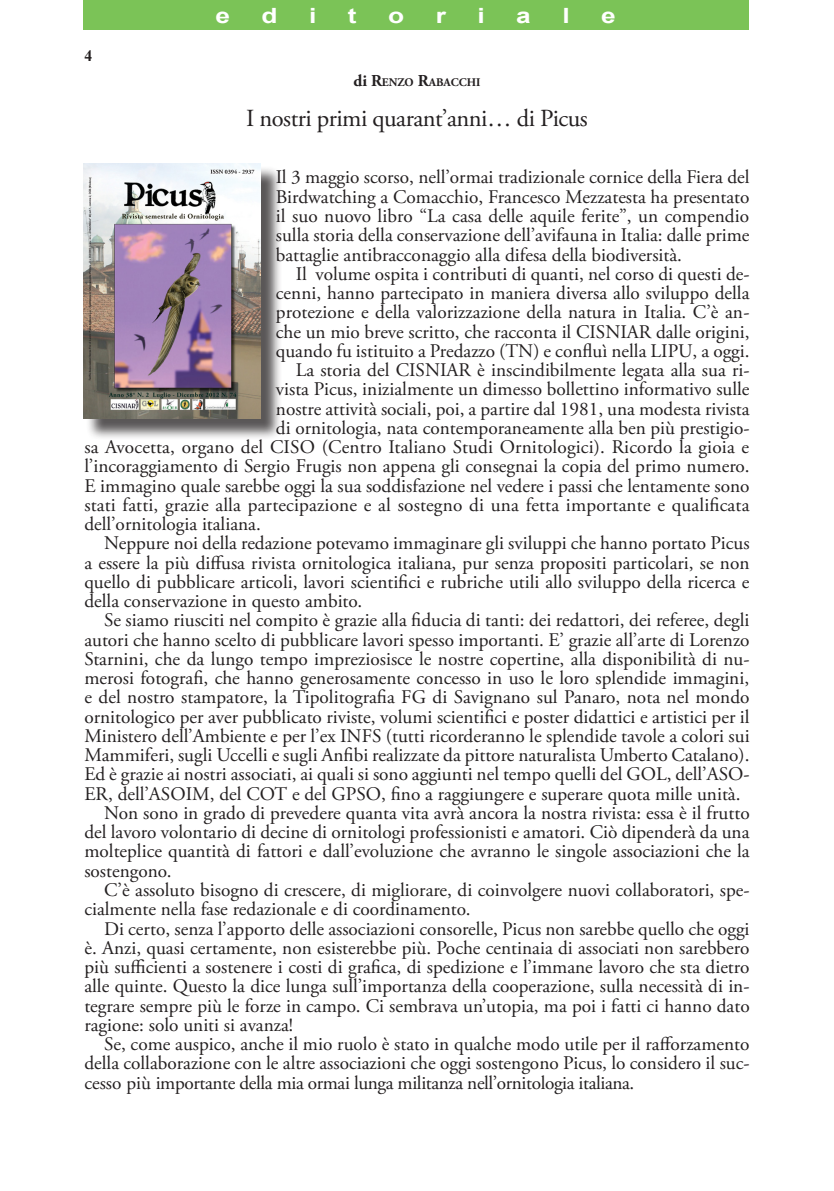
<style>
.page{position:relative;width:834px;height:1191px;background:#fff}
.page>*{position:absolute;margin:0;border:0;box-sizing:border-box;transform-origin:0 0}
.Testo_paragrafo{font:24.5px "Adobe Garamond Pro";letter-spacing:-.02em;color:#231f20}
.notiziario{font:700 21px "Arial";color:#fff;scale:1.25 1}
.Testo_paragrafo-2{font:19.25px/19.2px "Adobe Garamond Pro";color:#231f20;text-align:justify}
.t1{font:700 15.75px "Times New Roman";color:#231f20}
.Testo_paragrafo-3{font:700 11.72px "Adobe Garamond Pro";color:#231f20}
.s1{font-size:16.62px}
</style>
<div class="page">
<div style="left:83px;top:0;width:665px;height:30px;background:#7bc357"></div>
<div style="left:86px;top:166px;width:197px;height:274px;background:#231f20;opacity:.75"></div>
<img style="left:83px;top:163px;width:178px;height:255px">
<p class="t1" style="left:84px;top:44px;width:9px">4</p>
<p class="notiziario" style="left:208px;top:3px;width:14px">d</p>
<p class="notiziario" style="left:271px;top:3px;width:7px">i</p>
<p class="notiziario" style="left:309px;top:2px;width:22px">i t</p>
<p class="notiziario" style="left:381px;top:3px;width:14px">o</p>
<p class="notiziario" style="left:435px;top:2px;width:17px">rr</p>
<p class="notiziario" style="left:502px;top:2px;width:24px">ia</p>
<p class="notiziario" style="left:557px;top:3px;width:13px">a</p>
<p class="notiziario" style="left:601px;top:2px;width:21px">el</p>
<p class="notiziario" style="left:215px;top:1px;width:13px">e</p>
<p class="notiziario" style="left:261px;top:1px;width:14px">d</p>
<p class="notiziario" style="left:348px;top:1px;width:8px">t</p>
<p class="notiziario" style="left:388px;top:1px;width:14px">o</p>
<p class="notiziario" style="left:477px;top:1px;width:7px">i</p>
<p class="notiziario" style="left:562px;top:1px;width:7px">l</p>
<p class="Testo_paragrafo-3" style="left:353px;top:76px;width:129px"><span class="s1">di</span> <span class="s1">R</span>ENZO <span class="s1">R</span>ABACCHI</p>
<p class="Testo_paragrafo" style="left:246px;top:103px;width:343px">I nostri primi quarant’anni… di Picus</p>
<p class="Testo_paragrafo-2" style="left:276px;top:168px;width:475px">Il 3 maggio scorso, nell’ormai tradizionale cornice della Fiera del Birdwatching a Comacchio, Francesco Mezzatesta ha presentato il suo nuovo libro “La casa delle aquile ferite”, un compendio sulla storia della conservazione dell’avifauna in Italia: dalle prime battaglie antibracconaggio alla difesa della biodiversità.</p>
<p class="Testo_paragrafo-2" style="left:276px;top:265px;width:475px;text-indent:20px">Il volume ospita i contributi di quanti, nel corso di questi de&shy;cenni, hanno partecipato in maniera diversa allo sviluppo della protezione e della valorizzazione della natura in Italia. C’è an&shy;che un mio breve scritto, che racconta il CISNIAR dalle origini, quando fu istituito a Predazzo (TN) e confluì nella LIPU, a oggi.</p>
<p class="Testo_paragrafo-2" style="left:296px;top:361px;width:455px">La storia del CISNIAR è inscindibilmente legata alla sua ri-</p>
<p class="Testo_paragrafo-2" style="left:276px;top:380px;width:475px">vista Picus, inizialmente un dimesso bollettino informativo sulle</p>
<p class="Testo_paragrafo-2" style="left:276px;top:399px;width:475px">nostre attività sociali, poi, a partire dal 1981, una modesta rivista</p>
<p class="Testo_paragrafo-2" style="left:276px;top:419px;width:475px">di ornitologia, nata contemporaneamente alla ben più prestigio-</p>
<p class="Testo_paragrafo-2" style="left:84px;top:438px;width:666px">sa Avocetta, organo del CISO (Centro Italiano Studi Ornitologici). Ricordo la gioia e</p>
<p class="Testo_paragrafo-2" style="left:84px;top:457px;width:666px">l’incoraggiamento di Sergio Frugis non appena gli consegnai la copia del primo numero.</p>
<p class="Testo_paragrafo-2" style="left:84px;top:476px;width:666px">E immagino quale sarebbe oggi la sua soddisfazione nel vedere i passi che lentamente sono</p>
<p class="Testo_paragrafo-2" style="left:84px;top:496px;width:666px">stati fatti, grazie alla partecipazione e al sostegno di una fetta importante e qualificata</p>
<p class="Testo_paragrafo-2" style="left:84px;top:515px;width:178px">dell’ornitologia italiana.</p>
<p class="Testo_paragrafo-2" style="left:84px;top:534px;width:666px;text-indent:20px">Neppure noi della redazione potevamo immaginare gli sviluppi che hanno portato Picus a essere la più diffusa rivista ornitologica italiana, pur senza propositi particolari, se non quello di pubblicare articoli, lavori scientifici e rubriche utili allo sviluppo della ricerca e della conservazione in questo ambito.</p>
<p class="Testo_paragrafo-2" style="left:84px;top:611px;width:666px;text-indent:20px">Se siamo riusciti nel compito è grazie alla fiducia di tanti: dei redattori, dei referee, degli autori che hanno scelto di pubblicare lavori spesso importanti. E’ grazie all’arte di Lorenzo Starnini, che da lungo tempo impreziosisce le nostre copertine, alla disponibilità di nu&shy;merosi fotografi, che hanno generosamente concesso in uso le loro splendide immagini, e del nostro stampatore, la Tipolitografia FG di Savignano sul Panaro, nota nel mondo ornitologico per aver pubblicato riviste, volumi scientifici e poster didattici e artistici per il Ministero dell’Ambiente e per l’ex INFS (tutti ricorderanno le splendide tavole a colori sui Mammiferi, sugli Uccelli e sugli Anfibi realizzate da pittore naturalista Umberto Catalano).<br>Ed è grazie ai nostri associati, ai quali si sono aggiunti nel tempo quelli del GOL, dell’ASO-ER, dell’ASOIM, del COT e del GPSO, fino a raggiungere e superare quota mille unità.</p>
<p class="Testo_paragrafo-2" style="left:84px;top:804px;width:666px;text-indent:20px">Non sono in grado di prevedere quanta vita avrà ancora la nostra rivista: essa è il frutto del lavoro volontario di decine di ornitologi professionisti e amatori. Ciò dipenderà da una molteplice quantità di fattori e dall’evoluzione che avranno le singole associazioni che la sostengono.</p>
<p class="Testo_paragrafo-2" style="left:84px;top:881px;width:666px;text-indent:20px">C’è assoluto bisogno di crescere, di migliorare, di coinvolgere nuovi collaboratori, spe&shy;cialmente nella fase redazionale e di coordinamento.</p>
<p class="Testo_paragrafo-2" style="left:84px;top:919px;width:666px;text-indent:20px">Di certo, senza l’apporto delle associazioni consorelle, Picus non sarebbe quello che oggi è. Anzi, quasi certamente, non esisterebbe più. Poche centinaia di associati non sarebbero più sufficienti a sostenere i costi di grafica, di spedizione e l’immane lavoro che sta dietro alle quinte. Questo la dice lunga sull’importanza della cooperazione, sulla necessità di in&shy;tegrare sempre più le forze in campo. Ci sembrava un’utopia, ma poi i fatti ci hanno dato ragione: solo uniti si avanza!</p>
<p class="Testo_paragrafo-2" style="left:84px;top:1035px;width:666px;text-indent:20px">Se, come auspico, anche il mio ruolo è stato in qualche modo utile per il rafforzamento della collaborazione con le altre associazioni che oggi sostengono Picus, lo considero il suc&shy;cesso più importante della mia ormai lunga militanza nell’ornitologia italiana.</p>
</div>
